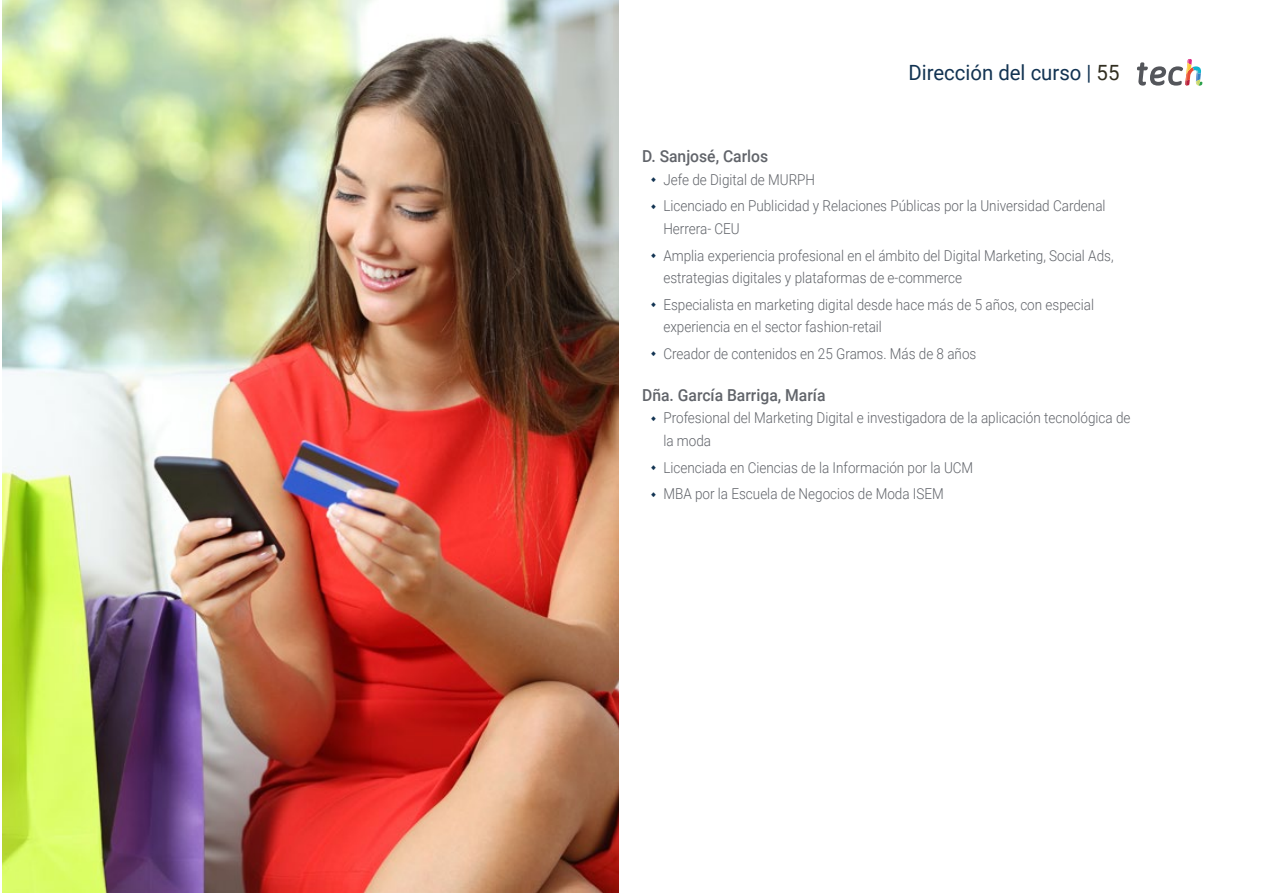
<style>
.page{position:relative;width:1263px;height:893px;background:#fff}
.page>*{position:absolute;margin:0;border:0;box-sizing:border-box;transform-origin:0 0}
.t1{font:21px "Roboto";color:#123352}
.t2{font:500 16.5px "Roboto";color:#61646a;scale:.95 1}
.t3{font:300 15px/26.7px "Roboto";color:#61646a;scale:.9 1}
.s1{color:#312e20}
</style>
<div class="page">
<svg style="left:1137px;top:59px;width:65px;height:27px"></svg>
<img style="left:2px;top:0;width:617px;height:893px">
<h1 class="t1" style="left:908px;top:57px;width:213px">Dirección del curso | <span class="s1">55</span></h1>
<p class="t2" style="left:642px;top:145px;width:134px">D. Sanjosé, Carlos</p>
<p class="t3" style="left:663px;top:165px;width:493px">Jefe de Digital de MURPH<br>Licenciado en Publicidad y Relaciones Públicas por la Universidad Cardenal</p>
<p class="t3" style="left:663px;top:215px;width:502px">Herrera- CEU<br>Amplia experiencia profesional en el ámbito del Digital Marketing, Social Ads,</p>
<p class="t3" style="left:663px;top:264px;width:480px">estrategias digitales y plataformas de e-commerce<br>Especialista en marketing digital desde hace más de 5 años, con especial</p>
<p class="t3" style="left:663px;top:313px;width:349px">experiencia en el sector fashion-retail<br>Creador de contenidos en 25 Gramos. Más de 8 años</p>
<p class="t2" style="left:642px;top:383px;width:195px">Dña. García Barriga, María</p>
<p class="t3" style="left:663px;top:406px;width:520px;line-height:22.5px">Profesional del Marketing Digital e investigadora de la aplicación tecnológica de la moda</p>
<p class="t3" style="left:663px;top:453px;width:346px">Licenciada en Ciencias de la Información por la UCM<br>MBA por la Escuela de Negocios de Moda ISEM</p>
</div>
